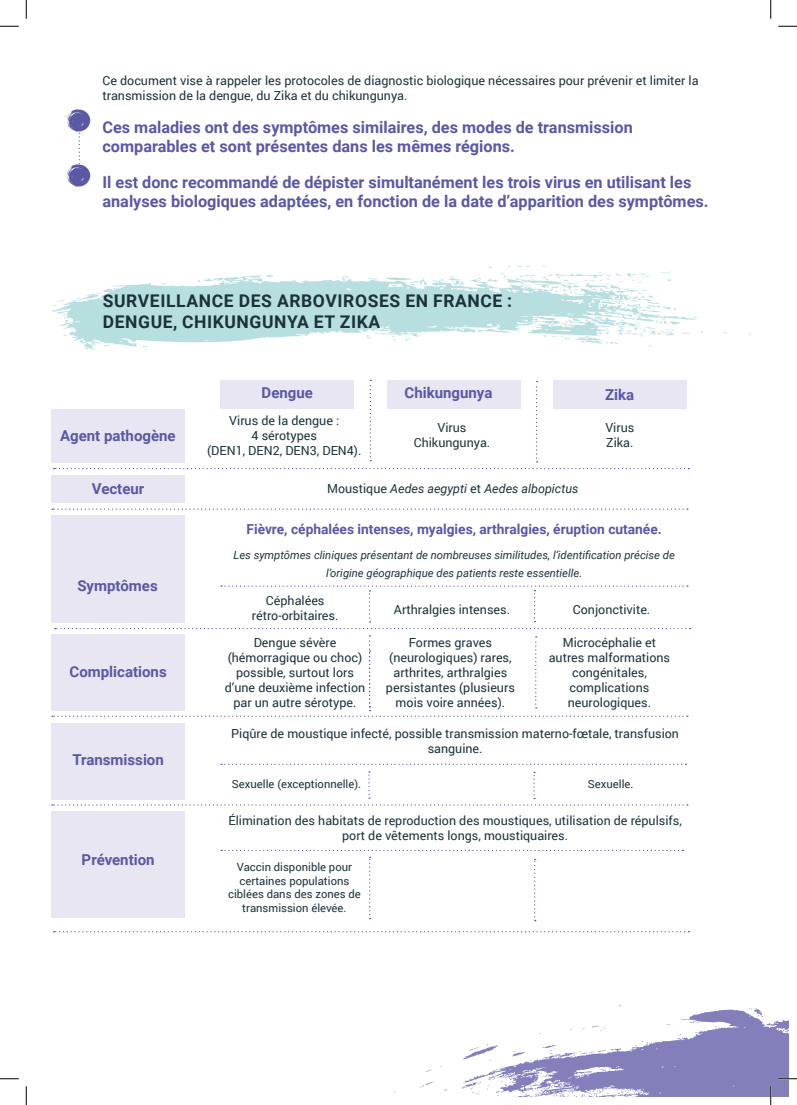
<style>
.page{position:relative;width:797px;height:1105px;background:#fff}
.page>*{position:absolute;margin:0;border:0;box-sizing:border-box;transform-origin:0 0}
.t1{font:700 17.5px "Roboto";letter-spacing:.035em;color:#1c323a}
.t2{font:700 16.25px/19.5px "Roboto";color:#5a57a5}
.t3{font:700 15px "Roboto";color:#5a57a5}
.t4{font:700 13.75px "Roboto";color:#5a57a5}
.t5{font:12.5px/15px "Roboto";color:#1c323a;text-align:center}
.t6{font:italic 12.5px "Roboto";color:#1c323a}
.t7{font:italic 11.25px/18px "Roboto";color:#1c323a;text-align:center}
.t8{font:11.25px/13.5px "Roboto";color:#1c323a;text-align:center}
.s1{font-style:normal}
</style>
<div class="page">
<svg style="left:67px;top:109px;width:23px;height:78px"></svg>
<svg style="left:52px;top:265px;width:699px;height:84px"></svg>
<svg style="left:419px;top:1081px;width:15px;height:7px"></svg>
<div style="left:220px;top:380px;width:134px;height:28px;background:#e7e6f2"></div>
<div style="left:51px;top:409px;width:134px;height:53px;background:#e7e6f2"></div>
<div style="left:51px;top:475px;width:134px;height:28px;background:#e7e6f2"></div>
<div style="left:387px;top:380px;width:133px;height:28px;background:#e7e6f2"></div>
<div style="left:553px;top:380px;width:133px;height:28px;background:#e7e6f2"></div>
<svg style="left:370px;top:380px;width:1px;height:81px"></svg>
<svg style="left:536px;top:381px;width:1px;height:81px"></svg>
<svg style="left:53px;top:468px;width:636px;height:1px"></svg>
<svg style="left:52px;top:508px;width:636px;height:2px"></svg>
<svg style="left:55px;top:628px;width:635px;height:1px"></svg>
<div style="left:51px;top:515px;width:134px;height:107px;background:#e7e6f2"></div>
<svg style="left:221px;top:585px;width:467px;height:37px"></svg>
<svg style="left:54px;top:931px;width:635px;height:1px"></svg>
<div style="left:51px;top:634px;width:134px;height:76px;background:#e7e6f2"></div>
<div style="left:51px;top:723px;width:134px;height:76px;background:#e7e6f2"></div>
<div style="left:51px;top:811px;width:134px;height:107px;background:#e7e6f2"></div>
<svg style="left:369px;top:857px;width:2px;height:62px"></svg>
<svg style="left:52px;top:771px;width:636px;height:34px"></svg>
<svg style="left:534px;top:859px;width:1px;height:62px"></svg>
<svg style="left:52px;top:635px;width:636px;height:82px"></svg>
<svg style="left:221px;top:850px;width:462px;height:1px"></svg>
<svg style="left:221px;top:764px;width:465px;height:1px"></svg>
<svg style="left:0;top:25px;width:19px;height:2px"></svg>
<svg style="left:778px;top:25px;width:19px;height:2px"></svg>
<svg style="left:0;top:1078px;width:19px;height:1px"></svg>
<svg style="left:25px;top:0;width:2px;height:19px"></svg>
<svg style="left:25px;top:1086px;width:2px;height:19px"></svg>
<svg style="left:770px;top:0;width:1px;height:19px"></svg>
<svg style="left:462px;top:1005px;width:335px;height:100px"></svg>
<p class="t5" style="left:102px;top:73px;width:597px;text-align:left">Ce document vise à rappeler les protocoles de diagnostic biologique nécessaires pour prévenir et limiter la transmission de la dengue, du Zika et du chikungunya.</p>
<p class="t2" style="left:102px;top:117px;width:532px">Ces maladies ont des symptômes similaires, des modes de transmission comparables et sont présentes dans les mêmes régions.</p>
<p class="t2" style="left:102px;top:172px;width:607px">Il est donc recommandé de dépister simultanément les trois virus en utilisant les analyses biologiques adaptées, en fonction de la date d’apparition des symptômes.</p>
<p class="t1" style="left:103px;top:288px;width:411px">SURVEILLANCE DES ARBOVIROSES EN FRANCE :</p>
<p class="t1" style="left:103px;top:309px;width:279px">DENGUE, CHIKUNGUNYA ET ZIKA</p>
<p class="t3" style="left:60px;top:425px;width:117px">Agent pathogène</p>
<p class="t3" style="left:92px;top:478px;width:54px">Vecteur</p>
<p class="t3" style="left:77px;top:575px;width:82px">Symptômes</p>
<p class="t3" style="left:69px;top:661px;width:99px">Complications</p>
<p class="t3" style="left:72px;top:749px;width:93px">Transmission</p>
<p class="t3" style="left:82px;top:849px;width:74px">Prévention</p>
<p class="t3" style="left:262px;top:382px;width:53px">Dengue</p>
<p class="t3" style="left:404px;top:382px;width:89px">Chikungunya</p>
<p class="t3" style="left:605px;top:384px;width:31px">Zika</p>
<p class="t5" style="left:229px;top:413px;width:111px">Virus de la dengue :</p>
<p class="t5" style="left:251px;top:428px;width:67px">4 sérotypes</p>
<p class="t5" style="left:207px;top:443px;width:156px">(DEN1, DEN2, DEN3, DEN4).</p>
<p class="t6" style="left:327px;top:480px;width:253px"><span class="s1">Moustique</span> Aedes aegypti <span class="s1">et</span> Aedes albopictus</p>
<p class="t5" style="left:437px;top:419px;width:30px">Virus</p>
<p class="t5" style="left:414px;top:434px;width:78px">Chikungunya.</p>
<p class="t5" style="left:605px;top:419px;width:30px">Virus</p>
<p class="t5" style="left:606px;top:434px;width:29px">Zika.</p>
<p class="t4" style="left:246px;top:520px;width:417px">Fièvre, céphalées intenses, myalgies, arthralgies, éruption cutanée.</p>
<p class="t7" style="left:233px;top:546px;width:443px">Les symptômes cliniques présentant de nombreuses similitudes, l’identification précise de l’origine géographique des patients reste essentielle.</p>
<p class="t5" style="left:394px;top:601px;width:118px">Arthralgies intenses.</p>
<p class="t5" style="left:573px;top:601px;width:79px">Conjonctivite.</p>
<p class="t5" style="left:266px;top:593px;width:60px">Céphalées</p>
<p class="t5" style="left:252px;top:608px;width:88px">rétro-orbitaires.</p>
<p class="t5" style="left:225px;top:635px;width:142px">Dengue sévère (hémorragique ou choc) possible, surtout lors d’une deuxième infection par un autre sérotype.</p>
<p class="t5" style="left:386px;top:635px;width:130px">Formes graves (neurologiques) rares, arthrites, arthralgies persistantes (plusieurs mois voire années).</p>
<p class="t5" style="left:548px;top:635px;width:123px">Microcéphalie et autres malformations congénitales, complications neurologiques.</p>
<p class="t5" style="left:231px;top:725px;width:449px">Piqûre de moustique infecté, possible transmission materno-fœtale, transfusion sanguine.</p>
<p class="t8" style="left:232px;top:777px;width:131px">Sexuelle (exceptionnelle).</p>
<p class="t8" style="left:588px;top:777px;width:47px">Sexuelle.</p>
<p class="t5" style="left:228px;top:813px;width:455px">Élimination des habitats de reproduction des moustiques, utilisation de répulsifs, port de vêtements longs, moustiquaires.</p>
<p class="t8" style="left:228px;top:860px;width:134px">Vaccin disponible pour certaines populations ciblées dans des zones de transmission élevée.</p>
</div>
